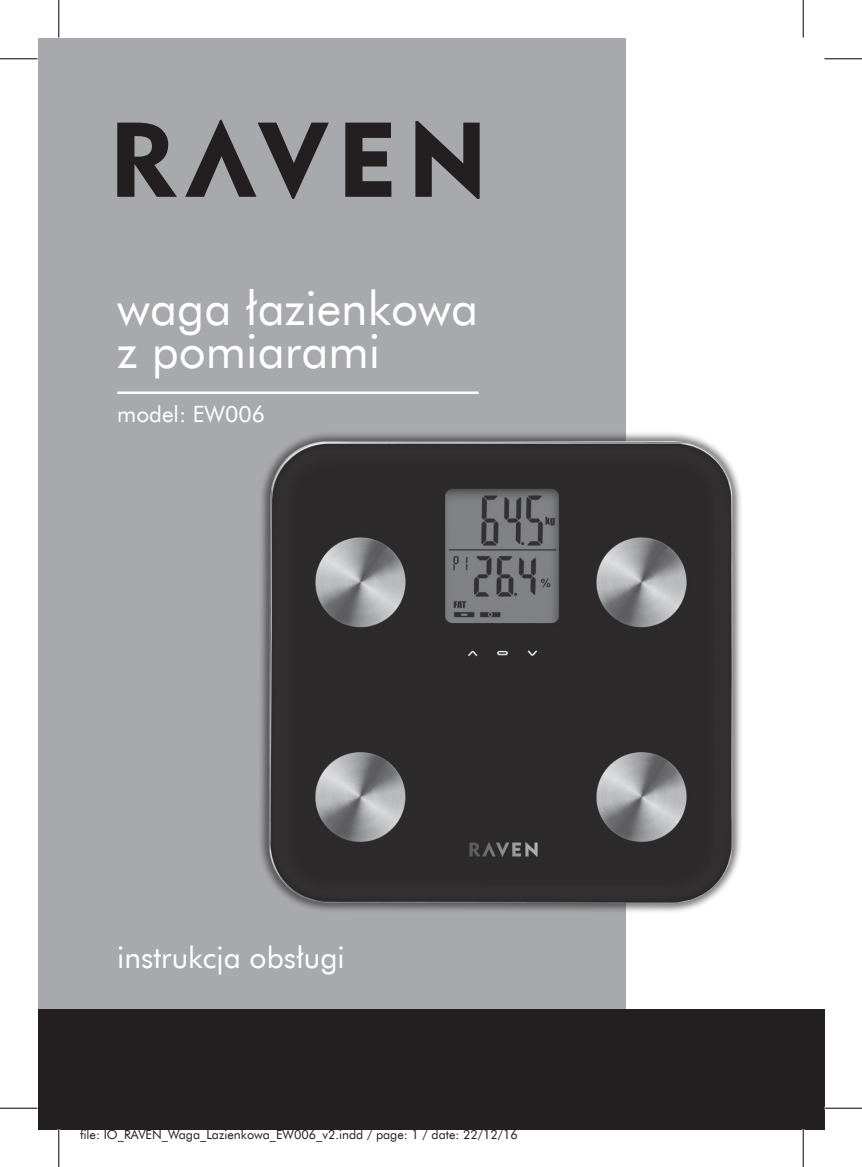
<style>
.page{position:relative;width:862px;height:1167px;background:#fff}
.page>*{position:absolute;margin:0;border:0;box-sizing:border-box;transform-origin:0 0}
.t1{font:47.5px/42.5px "Futura EU";color:#fff}
.t2{font:30px "Futura EU";color:#fff}
.t3{font:22.5px "Futura EU";color:#fff}
.t4{font:12.5px "Futura EU";color:#231f20}
</style>
<div class="page">
<div style="left:38px;top:38px;width:786px;height:1091px;background:#a8a9ad"></div>
<svg style="left:117px;top:123px;width:60px;height:74px"></svg>
<svg style="left:415px;top:121px;width:64px;height:78px"></svg>
<svg style="left:185px;top:120px;width:144px;height:79px"></svg>
<svg style="left:345px;top:123px;width:46px;height:74px"></svg>
<div style="left:626px;top:38px;width:198px;height:1091px;background:#fff"></div>
<hr style="left:117px;top:391px;width:361px;height:3px;background:#fff">
<img style="left:260px;top:433px;width:481px;height:479px">
<div style="left:38px;top:1008px;width:786px;height:121px;background:#231f20"></div>
<hr style="left:0;top:58px;width:38px;height:1px;background:#000">
<hr style="left:824px;top:58px;width:38px;height:1px;background:#000">
<hr style="left:0;top:1107px;width:38px;height:1px;background:#000">
<hr style="left:824px;top:1107px;width:38px;height:1px;background:#000">
<hr style="left:58px;top:0;width:1px;height:37px;background:#000">
<hr style="left:58px;top:1129px;width:1px;height:37px;background:#000">
<hr style="left:802px;top:0;width:1px;height:37px;background:#000">
<hr style="left:802px;top:1129px;width:1px;height:37px;background:#000">
<h1 class="t1" style="left:117px;top:288px;width:362px">waga łazienkowa z pomiarami</h1>
<h3 class="t3" style="left:117px;top:400px;width:149px">model: EW006</h3>
<h2 class="t2" style="left:117px;top:938px;width:229px">instrukcja obsługi</h2>
<p class="t4" style="left:80px;top:1126px;width:439px">file: IO_RAVEN_Waga_Lazienkowa_EW006_v2.indd / page: 1 / date: 22/12/16</p>
</div>
